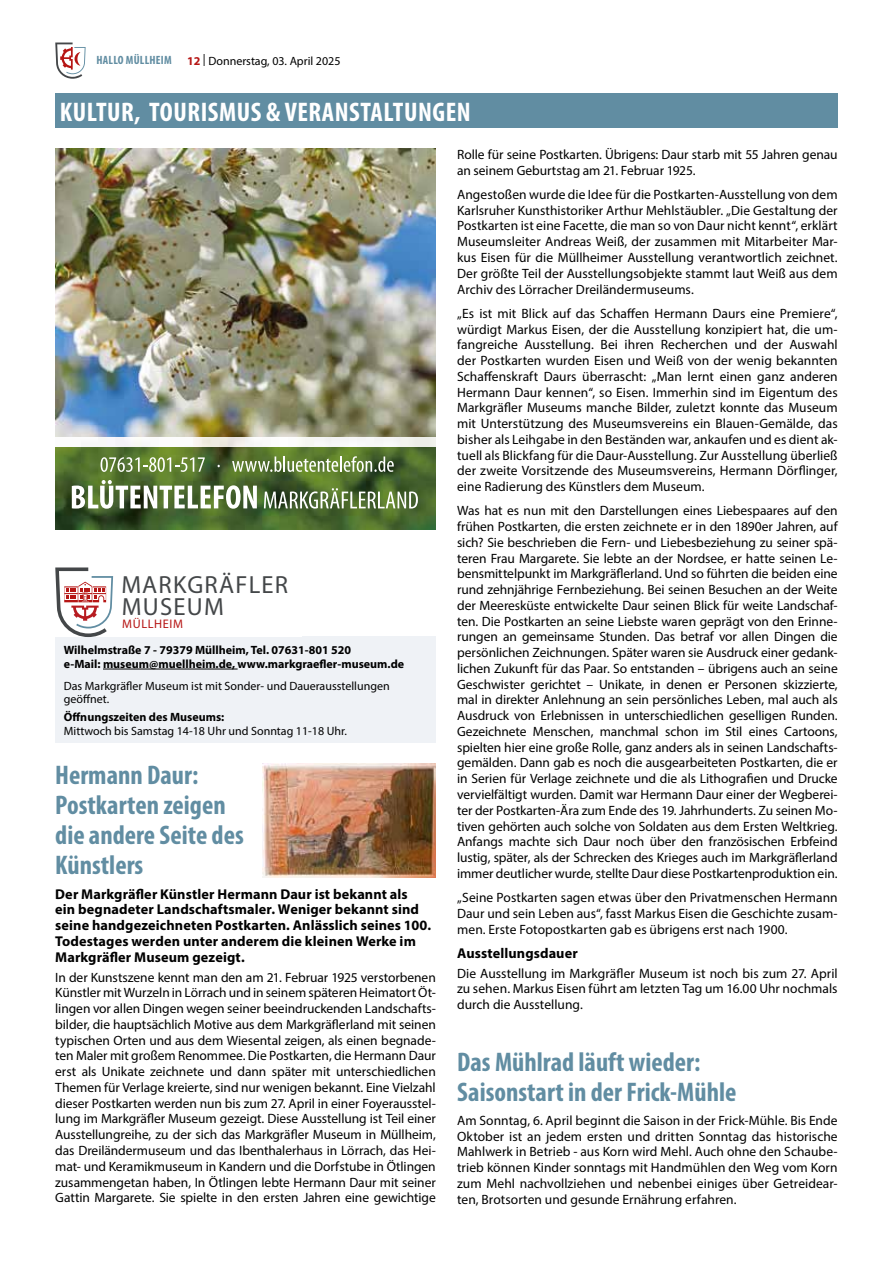
<style>
.page{position:relative;width:893px;height:1263px;background:#fff}
.page>*{position:absolute;margin:0;border:0;box-sizing:border-box;transform-origin:0 0}
.t1{font:700 condensed 27px/30px "Myriad Pro";color:#618da2}
.t2{font:700 condensed 27px "Myriad Pro";letter-spacing:.02em;color:#fff}
.t3{font:24.9px "Myriad Pro";letter-spacing:.05em;color:#444749}
.t4{font:700 14.25px/15.8px "Myriad Pro";letter-spacing:.01em;color:#000}
.t5{font:13.5px/15.8px "Myriad Pro";color:#000;text-align:justify}
.t6{font:12.45px "Myriad Pro";letter-spacing:.05em;color:#b61615}
.t7{font:12px/13.5px "Myriad Pro";color:#000}
.t8{font:700 12px/13.5px "Myriad Pro";color:#000}
.t9{font:700 condensed 12px "Myriad Pro";letter-spacing:.02em;color:#618da2}
.s1{font-weight:700;color:#b61615}
</style>
<div class="page">
<svg style="left:55px;top:43px;width:31px;height:36px"></svg>
<div style="left:55px;top:94px;width:783px;height:34px;background:#618da2"></div>
<img style="left:55px;top:149px;width:381px;height:289px">
<img style="left:55px;top:438px;width:381px;height:91px">
<svg style="left:72px;top:480px;width:185px;height:29px"></svg>
<svg style="left:264px;top:488px;width:154px;height:21px"></svg>
<svg style="left:101px;top:457px;width:104px;height:15px;background:#8aa268"></svg>
<svg style="left:232px;top:456px;width:162px;height:16px;background:#859b69"></svg>
<div style="left:55px;top:637px;width:381px;height:106px;background:#eff2f6"></div>
<hr style="left:103px;top:669px;width:135px;height:1px;background:#000">
<svg style="left:55px;top:567px;width:58px;height:70px"></svg>
<img style="left:262px;top:763px;width:174px;height:114px">
<p class="t9" style="left:96px;top:52px;width:77px">HALLO MÜLLHEIM</p>
<p class="t7" style="left:187px;top:54px;width:155px"><span class="s1">12</span> | Donnerstag, 03. April 2025</p>
<h1 class="t2" style="left:60px;top:95px;width:413px">KULTUR, TOURISMUS &amp; VERANSTALTUNGEN</h1>
<h2 class="t3" style="left:121px;top:569px;width:168px">MARKGRÄFLER</h2>
<h2 class="t3" style="left:122px;top:591px;width:104px">MUSEUM</h2>
<p class="t6" style="left:122px;top:616px;width:62px">MÜLLHEIM</p>
<p class="t8" style="left:64px;top:643px;width:342px">Wilhelmstraße 7 - 79379 Müllheim, Tel. 07631-801 520<br>e-Mail: museum@muellheim.de, www.markgraefler-museum.de</p>
<p class="t7" style="left:64px;top:679px;width:327px">Das Markgräfler Museum ist mit Sonder- und Dauerausstellungen geöffnet.</p>
<p class="t8" style="left:64px;top:710px;width:162px">Öffnungszeiten des Museums:</p>
<p class="t7" style="left:64px;top:724px;width:285px">Mittwoch bis Samstag 14-18 Uhr und Sonntag 11-18 Uhr.</p>
<h1 class="t1" style="left:55px;top:760px;width:190px">Hermann Daur:<br>Postkarten zeigen die andere Seite des<br>Künstlers</h1>
<p class="t4" style="left:55px;top:885px;width:377px">Der Markgräfler Künstler Hermann Daur ist bekannt als ein begnadeter Landschaftsmaler. Weniger bekannt sind seine handgezeichneten Postkarten. Anlässlich seines 100.<br>Todestages werden unter anderem die kleinen Werke im Markgräfler Museum gezeigt.</p>
<p class="t5" style="left:55px;top:969px;width:382px">In der Kunstszene kennt man den am 21. Februar 1925 verstorbenen Künstler mit Wurzeln in Lörrach und in seinem späteren Heimatort Öt&shy;lingen vor allen Dingen wegen seiner beeindruckenden Landschafts&shy;bilder, die hauptsächlich Motive aus dem Markgräflerland mit seinen typischen Orten und aus dem Wiesental zeigen, als einen begnade&shy;ten Maler mit großem Renommee. Die Postkarten, die Hermann Daur erst als Unikate zeichnete und dann später mit unterschiedlichen Themen für Verlage kreierte, sind nur wenigen bekannt. Eine Vielzahl dieser Postkarten werden nun bis zum 27. April in einer Foyerausstel&shy;lung im Markgräfler Museum gezeigt. Diese Ausstellung ist Teil einer Ausstellungreihe, zu der sich das Markgräfler Museum in Müllheim, das Dreiländermuseum und das Ibenthalerhaus in Lörrach, das Hei&shy;mat- und Keramikmuseum in Kandern und die Dorfstube in Ötlingen zusammengetan haben, In Ötlingen lebte Hermann Daur mit seiner Gattin Margarete. Sie spielte in den ersten Jahren eine gewichtige</p>
<p class="t5" style="left:457px;top:146px;width:382px">Rolle für seine Postkarten. Übrigens: Daur starb mit 55 Jahren genau an seinem Geburtstag am 21. Februar 1925.</p>
<p class="t5" style="left:457px;top:186px;width:382px">Angestoßen wurde die Idee für die Postkarten-Ausstellung von dem Karlsruher Kunsthistoriker Arthur Mehlstäubler. „Die Gestaltung der Postkarten ist eine Facette, die man so von Daur nicht kennt“, erklärt Museumsleiter Andreas Weiß, der zusammen mit Mitarbeiter Mar&shy;kus Eisen für die Müllheimer Ausstellung verantwortlich zeichnet.<br>Der größte Teil der Ausstellungsobjekte stammt laut Weiß aus dem Archiv des Lörracher Dreiländermuseums.</p>
<p class="t5" style="left:457px;top:305px;width:382px">„Es ist mit Blick auf das Schaffen Hermann Daurs eine Premiere“, würdigt Markus Eisen, der die Ausstellung konzipiert hat, die um&shy;fangreiche Ausstellung. Bei ihren Recherchen und der Auswahl der Postkarten wurden Eisen und Weiß von der wenig bekannten Schaffenskraft Daurs überrascht: „Man lernt einen ganz anderen Hermann Daur kennen“, so Eisen. Immerhin sind im Eigentum des Markgräfler Museums manche Bilder, zuletzt konnte das Museum mit Unterstützung des Museumsvereins ein Blauen-Gemälde, das bisher als Leihgabe in den Beständen war, ankaufen und es dient ak&shy;tuell als Blickfang für die Daur-Ausstellung. Zur Ausstellung überließ der zweite Vorsitzende des Museumsvereins, Hermann Dörflinger, eine Radierung des Künstlers dem Museum.</p>
<p class="t5" style="left:457px;top:503px;width:382px">Was hat es nun mit den Darstellungen eines Liebespaares auf den frühen Postkarten, die ersten zeichnete er in den 1890er Jahren, auf sich? Sie beschrieben die Fern- und Liebesbeziehung zu seiner spä&shy;teren Frau Margarete. Sie lebte an der Nordsee, er hatte seinen Le&shy;bensmittelpunkt im Markgräflerland. Und so führten die beiden eine rund zehnjährige Fernbeziehung. Bei seinen Besuchen an der Weite der Meeresküste entwickelte Daur seinen Blick für weite Landschaf&shy;ten. Die Postkarten an seine Liebste waren geprägt von den Erinne&shy;rungen an gemeinsame Stunden. Das betraf vor allen Dingen die persönlichen Zeichnungen. Später waren sie Ausdruck einer gedank&shy;lichen Zukunft für das Paar. So entstanden – übrigens auch an seine Geschwister gerichtet – Unikate, in denen er Personen skizzierte, mal in direkter Anlehnung an sein persönliches Leben, mal auch als Ausdruck von Erlebnissen in unterschiedlichen geselligen Runden.<br>Gezeichnete Menschen, manchmal schon im Stil eines Cartoons, spielten hier eine große Rolle, ganz anders als in seinen Landschafts&shy;gemälden. Dann gab es noch die ausgearbeiteten Postkarten, die er in Serien für Verlage zeichnete und die als Lithografien und Drucke vervielfältigt wurden. Damit war Hermann Daur einer der Wegberei&shy;ter der Postkarten-Ära zum Ende des 19. Jahrhunderts. Zu seinen Mo&shy;tiven gehörten auch solche von Soldaten aus dem Ersten Weltkrieg.<br>Anfangs machte sich Daur noch über den französischen Erbfeind lustig, später, als der Schrecken des Krieges auch im Markgräflerland immer deutlicher wurde, stellte Daur diese Postkartenproduktion ein.</p>
<p class="t5" style="left:457px;top:889px;width:382px">„Seine Postkarten sagen etwas über den Privatmenschen Hermann Daur und sein Leben aus“, fasst Markus Eisen die Geschichte zusam&shy;men. Erste Fotopostkarten gab es übrigens erst nach 1900.</p>
<p class="t4" style="left:457px;top:944px;width:122px">Ausstellungsdauer</p>
<p class="t5" style="left:457px;top:965px;width:382px">Die Ausstellung im Markgräfler Museum ist noch bis zum 27. April zu sehen. Markus Eisen führt am letzten Tag um 16.00 Uhr nochmals durch die Ausstellung.</p>
<h1 class="t1" style="left:457px;top:1046px;width:281px">Das Mühlrad läuft wieder:<br>Saisonstart in der Frick-Mühle</h1>
<p class="t5" style="left:457px;top:1112px;width:382px">Am Sonntag, 6. April beginnt die Saison in der Frick-Mühle. Bis Ende Oktober ist an jedem ersten und dritten Sonntag das historische Mahlwerk in Betrieb - aus Korn wird Mehl. Auch ohne den Schaube&shy;trieb können Kinder sonntags mit Handmühlen den Weg vom Korn zum Mehl nachvollziehen und nebenbei einiges über Getreidear&shy;ten, Brotsorten und gesunde Ernährung erfahren.</p>
</div>
